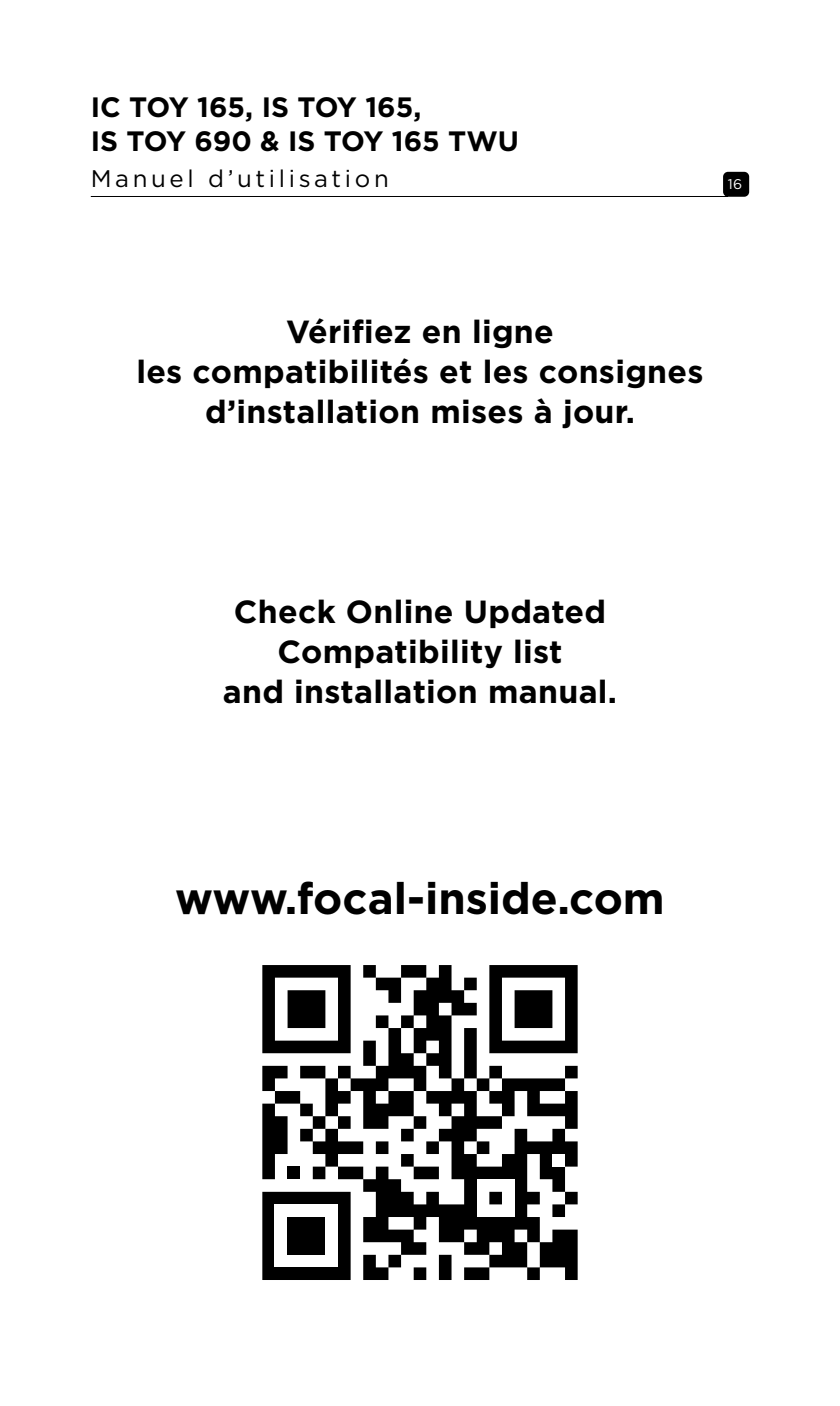
<style>
.page{position:relative;width:840px;height:1406px;background:#fff}
.page>*{position:absolute;margin:0;border:0;box-sizing:border-box;transform-origin:0 0}
.t1{font:700 44px "Gotham";color:#000}
.t2{font:700 32px/40px "Gotham";letter-spacing:.01em;color:#000;text-align:center}
.t3{font:700 28px/33.6px "Gotham";color:#000}
.t4{font:24px "Gotham";letter-spacing:.15em;color:#000}
.t5{font:14px "Gotham";color:#fff}
</style>
<div class="page">
<div style="left:722px;top:172px;width:26px;height:25px;background:#000;border-radius:5px"></div>
<hr style="left:91px;top:196px;width:636px;height:1px;background:#000">
<svg style="left:262px;top:965px;width:315px;height:315px;fill:#000"></svg>
<svg style="left:275px;top:978px;width:289px;height:63px"></svg>
<svg style="left:312px;top:1003px;width:252px;height:201px"></svg>
<svg style="left:338px;top:1116px;width:151px;height:63px"></svg>
<div style="left:552px;top:1154px;width:12px;height:13px;background:#fff"></div>
<div style="left:287px;top:1167px;width:13px;height:12px;background:#000"></div>
<div style="left:476px;top:1179px;width:38px;height:38px;background:#fff"></div>
<svg style="left:262px;top:1192px;width:277px;height:88px"></svg>
<p class="t3" style="left:91px;top:90px;width:429px">IC TOY 165, IS TOY 165,<br>IS TOY 690 &amp; IS TOY 165 TWU</p>
<p class="t4" style="left:91px;top:163px;width:299px">Manuel d’utilisation</p>
<p class="t5" style="left:727px;top:175px;width:16px">16</p>
<p class="t2" style="left:136px;top:312px;width:568px">Vérifiez en ligne<br>les compatibilités et les consignes d’installation mises à jour.</p>
<p class="t2" style="left:223px;top:592px;width:395px">Check Online Updated<br>Compatibility list<br>and installation manual.</p>
<p class="t1" style="left:175px;top:869px;width:491px">www.focal-inside.com</p>
</div>
